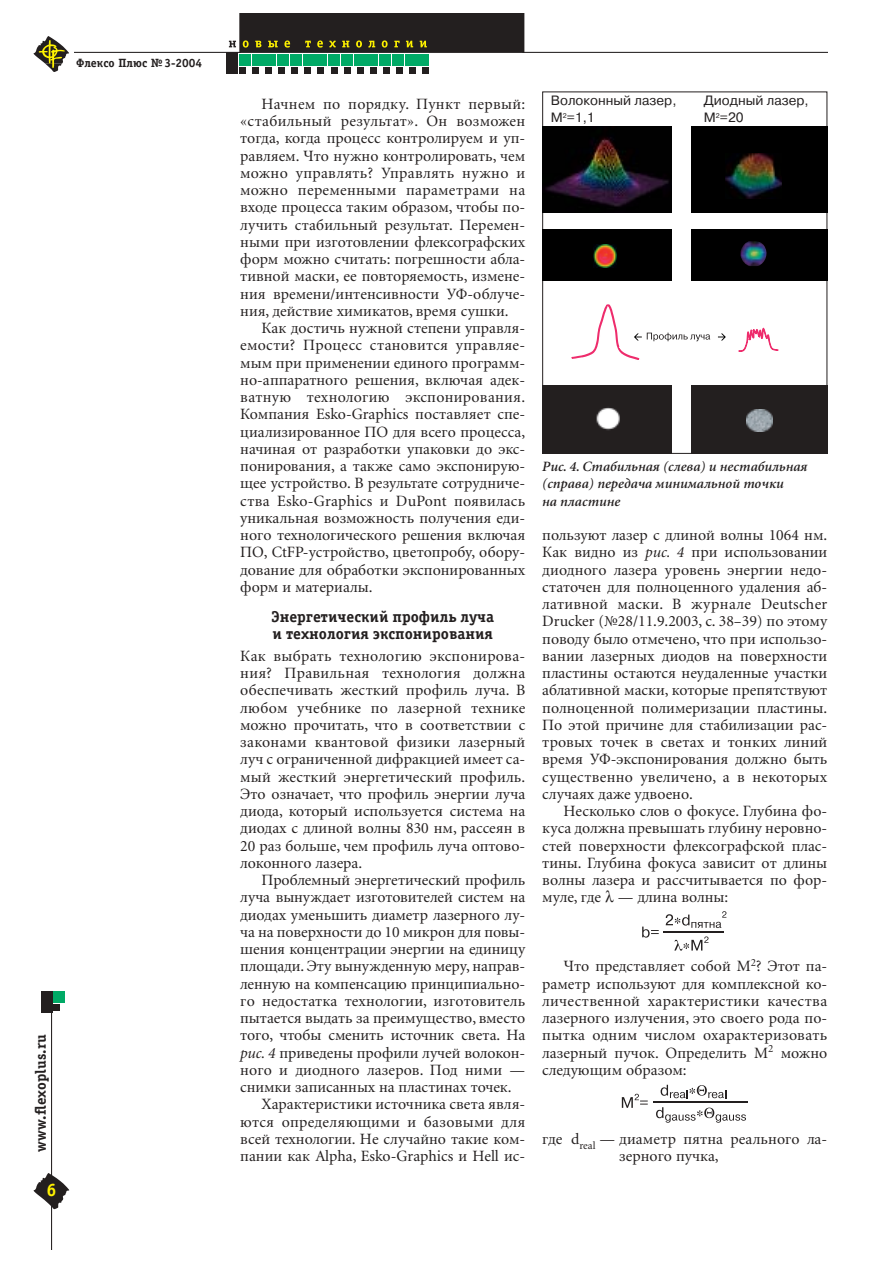
<style>
.page{position:relative;width:893px;height:1263px;background:#fff}
.page>*{position:absolute;margin:0;border:0;box-sizing:border-box;transform-origin:0 0}
.t1{font:700 18px "Officina Serif C";color:#fff200}
.t2{font:15.75px/17.2px "Minion Cyr";color:#231f1f;text-align:justify}
.t3{font:700 15.75px/17.2px "Officina Serif C";color:#231f1f}
.t4{font:15.75px "Minion Cyr";letter-spacing:.02em;color:#231f1f}
.t5{font:700 15px "Officina Serif C";color:#231f1f}
.t6{font:italic 600 14.25px/17.2px "Minion Cyr";color:#231f1f}
.t7{font:13.5px "Pragmatica C";color:#231f1f}
.t8{font:700 12px "Officina Serif C";color:#231f1f}
.s1{font-style:italic}
</style>
<div class="page">
<div style="left:53px;top:1004px;width:7px;height:7px;background:#231f1f"></div>
<div style="left:41px;top:992px;width:11px;height:21px;background:#231f1f"></div>
<div style="left:53px;top:992px;width:12px;height:11px;background:#0a6"></div>
<hr style="left:51px;top:1012px;width:1px;height:238px;background:#231f1f">
<div style="left:227px;top:53px;width:11px;height:21px;background:#231f1f"></div>
<hr style="left:74px;top:52px;width:167px;height:1px;background:#231f1f">
<hr style="left:522px;top:52px;width:305px;height:1px;background:#231f1f">
<svg style="left:229px;top:14px;width:295px;height:60px"></svg>
<svg style="left:34px;top:36px;width:35px;height:36px"></svg>
<svg style="left:34px;top:1173px;width:35px;height:36px"></svg>
<img style="left:542px;top:126px;width:129px;height:86px">
<div style="left:690px;top:126px;width:137px;height:86px;background:#000"></div>
<img style="left:725px;top:153px;width:56px;height:45px">
<div style="left:542px;top:385px;width:129px;height:69px;background:#231f1f"></div>
<img style="left:596px;top:407px;width:24px;height:24px">
<div style="left:690px;top:385px;width:137px;height:69px;background:#231f1f"></div>
<img style="left:747px;top:409px;width:25px;height:22px">
<div style="left:542px;top:230px;width:129px;height:51px;background:#000"></div>
<img style="left:594px;top:245px;width:22px;height:22px">
<div style="left:690px;top:230px;width:137px;height:51px;background:#000"></div>
<img style="left:740px;top:241px;width:27px;height:25px">
<svg style="left:571px;top:304px;width:139px;height:56px"></svg>
<svg style="left:718px;top:333px;width:7px;height:8px"></svg>
<svg style="left:738px;top:327px;width:41px;height:25px"></svg>
<svg style="left:642px;top:927px;width:16px;height:11px"></svg>
<svg style="left:665px;top:911px;width:61px;height:17px"></svg>
<hr style="left:664px;top:931px;width:60px;height:2px;background:#231f1f">
<svg style="left:674px;top:936px;width:34px;height:15px"></svg>
<svg style="left:621px;top:1094px;width:26px;height:14px"></svg>
<svg style="left:660px;top:1085px;width:66px;height:13px"></svg>
<svg style="left:656px;top:1107px;width:90px;height:16px"></svg>
<hr style="left:653px;top:1102px;width:94px;height:1px;background:#231f1f">
<p class="t8" style="left:76px;top:58px;width:128px">Флексо Плюс № 3-2004</p>
<p class="t5" style="left:35px;top:1152px;width:118px;rotate:-90deg">www.flexoplus.ru</p>
<p class="t1" style="left:47px;top:1183px;width:12px">6</p>
<p class="t2" style="left:240px;top:96px;width:286px;text-indent:21px">Начнем по порядку. Пункт первый: «стабильный результат». Он возможен тогда, когда процесс контролируем и уп&shy;равляем. Что нужно контролировать, чем можно управлять? Управлять нужно и можно переменными параметрами на входе процесса таким образом, чтобы по&shy;лучить стабильный результат. Перемен&shy;ными при изготовлении флексографских форм можно считать: погрешности абла&shy;тивной маски, ее повторяемость, измене&shy;ния времени/интенсивности УФ-облуче&shy;ния, действие химикатов, время сушки.</p>
<p class="t2" style="left:240px;top:321px;width:286px;text-indent:21px">Как достичь нужной степени управля&shy;емости? Процесс становится управляе&shy;мым при применении единого программ&shy;но-аппаратного решения, включая адек&shy;ватную технологию экспонирования.<br>Компания Esko-Graphics поставляет спе&shy;циализированное ПО для всего процесса, начиная от разработки упаковки до экс&shy;понирования, а также само экспонирую&shy;щее устройство. В результате сотрудниче&shy;ства Esko-Graphics и DuPont появилась уникальная возможность получения еди&shy;ного технологического решения включая ПО, CtFP-устройство, цветопробу, обору&shy;дование для обработки экспонированных форм и материалы.</p>
<p class="t3" style="left:271px;top:609px;width:224px">Энергетический профиль луча и технология экспонирования</p>
<p class="t2" style="left:240px;top:648px;width:286px">Как выбрать технологию экспонирова&shy;ния? Правильная технология должна обеспечивать жесткий профиль луча. В любом учебнике по лазерной технике можно прочитать, что в соответствии с законами квантовой физики лазерный луч с ограниченной дифракцией имеет са&shy;мый жесткий энергетический профиль.<br>Это означает, что профиль энергии луча диода, который используется система на диодах с длиной волны 830 нм, рассеян в 20 раз больше, чем профиль луча оптово&shy;локонного лазера.</p>
<p class="t2" style="left:261px;top:873px;width:265px">Проблемный энергетический профиль</p>
<p class="t2" style="left:240px;top:890px;width:286px">луча вынуждает изготовителей систем на</p>
<p class="t2" style="left:240px;top:907px;width:286px">диодах уменьшить диаметр лазерного лу-</p>
<p class="t2" style="left:240px;top:924px;width:286px">ча на поверхности до 10 микрон для повы-</p>
<p class="t2" style="left:240px;top:942px;width:286px">шения концентрации энергии на единицу</p>
<p class="t2" style="left:240px;top:959px;width:286px">площади. Эту вынужденную меру, направ-</p>
<p class="t2" style="left:240px;top:976px;width:286px">ленную на компенсацию принципиально-</p>
<p class="t2" style="left:240px;top:993px;width:286px">го недостатка технологии, изготовитель</p>
<p class="t2" style="left:240px;top:1011px;width:286px">пытается выдать за преимущество, вместо</p>
<p class="t2" style="left:240px;top:1028px;width:286px">того, чтобы сменить источник света. На</p>
<p class="t2" style="left:240px;top:1045px;width:286px"><span class="s1">рис. 4</span> приведены профили лучей волокон-</p>
<p class="t2" style="left:240px;top:1062px;width:286px">ного и диодного лазеров. Под ними —</p>
<p class="t2" style="left:240px;top:1080px;width:273px">снимки записанных на пластинах точек.</p>
<p class="t2" style="left:261px;top:1097px;width:265px">Характеристики источника света явля-</p>
<p class="t4" style="left:240px;top:1115px;width:286px">ются определяющими и базовыми для</p>
<p class="t2" style="left:240px;top:1131px;width:286px">всей технологии. Не случайно такие ком-</p>
<p class="t2" style="left:240px;top:1149px;width:286px">пании как Alpha, Esko-Graphics и Hell ис-</p>
<p class="t7" style="left:550px;top:96px;width:127px">Волоконный лазер,</p>
<p class="t7" style="left:704px;top:96px;width:106px">Диодный лазер,</p>
<p class="t7" style="left:550px;top:113px;width:45px">М<sup>2</sup>=1,1</p>
<p class="t7" style="left:704px;top:113px;width:41px">М<sup>2</sup>=20</p>
<p class="t6" style="left:542px;top:459px;width:267px">Рис. 4. Стабильная (слева) и нестабильная (справа) передача минимальной точки<br>на пластине</p>
<p class="t2" style="left:542px;top:528px;width:286px">пользуют лазер с длиной волны 1064 нм.<br>Как видно из <span class="s1">рис. 4</span> при использовании диодного лазера уровень энергии недо&shy;статочен для полноценного удаления аб&shy;лативной маски. В журнале Deutscher Drucker (№28/11.9.2003, с. 38–39) по этому поводу было отмечено, что при использо&shy;вании лазерных диодов на поверхности пластины остаются неудаленные участки аблативной маски, которые препятствуют полноценной полимеризации пластины.<br>По этой причине для стабилизации рас&shy;тровых точек в светах и тонких линий время УФ-экспонирования должно быть существенно увеличено, а в некоторых случаях даже удвоено.</p>
<p class="t2" style="left:542px;top:804px;width:286px;text-indent:21px">Несколько слов о фокусе. Глубина фо&shy;куса должна превышать глубину неровно&shy;стей поверхности флексографской плас&shy;тины. Глубина фокуса зависит от длины волны лазера и рассчитывается по фор&shy;муле, где — длина волны:</p>
<p class="t2" style="left:542px;top:959px;width:286px;text-indent:21px">Что представляет собой M<sup>2</sup>? Этот па&shy;раметр используют для комплексной ко&shy;личественной характеристики качества лазерного излучения, это своего рода по&shy;пытка одним числом охарактеризовать лазерный пучок. Определить M<sup>2</sup> можно следующим образом:</p>
<p class="t2" style="left:619px;top:1131px;width:209px;text-indent:-77px">где d<sub>real</sub> — диаметр пятна реального ла&shy;зерного пучка,</p>
</div>
